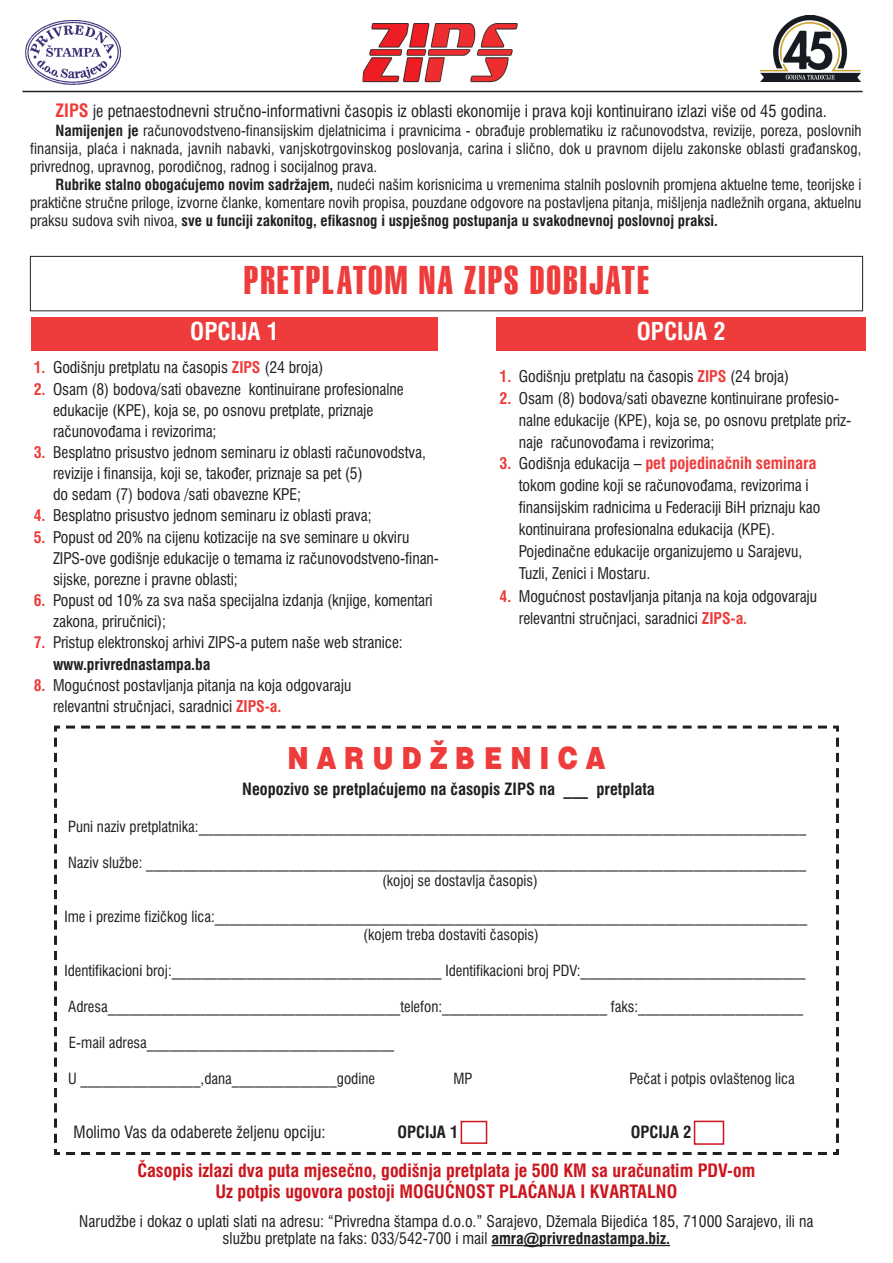
<style>
.page{position:relative;width:893px;height:1263px;background:#fff}
.page>*{position:absolute;margin:0;border:0;box-sizing:border-box;transform-origin:0 0}
.t1{font:39px "Swiss 911 BT Extra Compressed";letter-spacing:.05em;color:#ee3b3b}
.t2{font:30.6px "Switzerland Black BH";letter-spacing:.33em;color:#ee3b3b;scale:.83 1}
.t3{font:700 condensed 24px "Swiss 721 BT";color:#fff}
.t4{font:700 condensed 18px/21px "Swiss 721 BT";color:#cd151d;text-align:center}
.t5{font:condensed 16.5px "Swiss 721 BT";color:#231f20}
.t6{font:700 condensed 16.5px "Swiss 721 BT";color:#231f20}
.t7{font:700 condensed 16.5px "Swiss 721 BT";letter-spacing:-.005em;color:#ee3b3b}
.t8{font:condensed 15.75px/21.1px "Swiss 721 BT";letter-spacing:-.005em;color:#231f20}
.t9{font:condensed 15px/18px "Swiss 721 BT";color:#231f20;text-align:justify}
.s1{font-weight:700;font-size:18px;color:#ee3b3b}
.s2{font-weight:700}
.s3{font-weight:700;color:#ee3b3b}
.s4{font-size:15.75px}
.s5{font-weight:400;font-size:15.75px;color:#231f20}
.s6{font-family:"Arial";font-weight:700;font-stretch:normal}
</style>
<div class="page">
<div style="left:30px;top:256px;width:833px;height:55px;border:1px solid #231f20"></div>
<div style="left:32px;top:317px;width:406px;height:34px;background:#ee3b3b"></div>
<div style="left:496px;top:317px;width:370px;height:34px;background:#ee3b3b"></div>
<hr style="left:491px;top:1245px;width:33px;height:1px;background:#231f20">
<svg style="left:524px;top:1245px;width:15px;height:1px"></svg>
<hr style="left:539px;top:1245px;width:131px;height:1px;background:#231f20">
<svg style="left:54px;top:725px;width:785px;height:430px"></svg>
<img style="left:25px;top:21px;width:96px;height:63px">
<img style="left:362px;top:23px;width:156px;height:60px">
<div style="left:694px;top:1121px;width:30px;height:24px;border:2px solid #cd151d"></div>
<div style="left:461px;top:1121px;width:26px;height:23px;border:2px solid #cd151d"></div>
<img style="left:760px;top:15px;width:101px;height:66px">
<hr style="left:22px;top:91px;width:840px;height:1px;background:#231f20">
<p class="t5" style="left:56px;top:101px;width:773px"><span class="s1">ZIPS</span> je petnaestodnevni stručno-informativni časopis iz oblasti ekonomije i prava koji kontinuirano izlazi više od 45 godina.</p>
<p class="t9" style="left:30px;top:122px;width:833px;text-indent:26px"><span class="s2">Namijenjen je</span> računovodstveno-finansijskim djelatnicima i pravnicima - obrađuje problematiku iz računovodstva, revizije, poreza, poslovnih finansija, plaća i naknada, javnih nabavki, vanjskotrgovinskog poslovanja, carina i slično, dok u pravnom dijelu zakonske oblasti građanskog, privrednog, upravnog, porodičnog, radnog i socijalnog prava.</p>
<p class="t9" style="left:30px;top:176px;width:833px;text-indent:26px"><span class="s2">Rubrike stalno obogaćujemo novim sadržajem,</span> nudeći našim korisnicima u vremenima stalnih poslovnih promjena aktuelne teme, teorijske i praktične stručne priloge, izvorne članke, komentare novih propisa, pouzdane odgovore na postavljena pitanja, mišljenja nadležnih organa, aktuelnu praksu sudova svih nivoa, <span class="s2">sve u funciji zakonitog, efikasnog i uspješnog postupanja u svakodnevnoj poslovnoj praksi.</span></p>
<h1 class="t1" style="left:244px;top:257px;width:406px">PRETPLATOM NA ZIPS DOBIJATE</h1>
<h3 class="t3" style="left:190px;top:318px;width:90px">OPCIJA 1</h3>
<h3 class="t3" style="left:637px;top:318px;width:90px">OPCIJA 2</h3>
<p class="t8" style="left:34px;top:357px;width:291px"><span class="s3">1.</span> Godišnju pretplatu na časopis <span class="s3">ZIPS</span> (24 broja)</p>
<p class="t8" style="left:53px;top:378px;width:352px;text-indent:-19px"><span class="s3">2.</span> Osam (8) bodova/sati obavezne kontinuirane profesionalne edukacije (KPE), koja se, po osnovu pretplate, priznaje računovođama i revizorima;</p>
<p class="t8" style="left:53px;top:442px;width:374px;text-indent:-19px"><span class="s3">3.</span> Besplatno prisustvo jednom seminaru iz oblasti računovodstva, revizije i finansija, koji se, također, priznaje sa pet (5)<br>do sedam (7) bodova /sati obavezne KPE;</p>
<p class="t8" style="left:34px;top:505px;width:340px"><span class="s3">4.</span> Besplatno prisustvo jednom seminaru iz oblasti prava;</p>
<p class="t8" style="left:53px;top:527px;width:388px;text-indent:-19px"><span class="s3">5.</span> Popust od 20% na cijenu kotizacije na sve seminare u okviru<br>ZIPS-ove godišnje edukacije o temama iz računovodstveno-finan&shy;sijske, porezne i pravne oblasti;</p>
<p class="t8" style="left:53px;top:590px;width:381px;text-indent:-19px"><span class="s3">6.</span> Popust od 10% za sva naša specijalna izdanja (knjige, komentari zakona, priručnici);</p>
<p class="t8" style="left:53px;top:632px;width:351px;text-indent:-19px"><span class="s3">7.</span> Pristup elektronskoj arhivi ZIPS-a putem naše web stranice: <span class="s2">www.privrednastampa.ba</span></p>
<p class="t8" style="left:53px;top:675px;width:300px;text-indent:-19px"><span class="s3">8.</span> Mogućnost postavljanja pitanja na koja odgovaraju relevantni stručnjaci, saradnici <span class="s3">ZIPS-a.</span></p>
<p class="t8" style="left:500px;top:366px;width:291px"><span class="s3">1.</span> Godišnju pretplatu na časopis <span class="s3">ZIPS</span> (24 broja)</p>
<p class="t8" style="left:519px;top:387px;width:334px;line-height:21.9px;text-indent:-19px"><span class="s3">2.</span> Osam (8) bodova/sati obavezne kontinuirane profesio&shy;nalne edukacije (KPE), koja se, po osnovu pretplate priz&shy;naje računovođama i revizorima;</p>
<p class="t7" style="left:500px;top:454px;width:318px"><span class="s4">3.</span> <span class="s5">Godišnja edukacija –</span> pet pojedinačnih seminara</p>
<p class="t8" style="left:519px;top:475px;width:303px;line-height:21.9px">tokom godine koji se računovođama, revizorima i finansijskim radnicima u Federaciji BiH priznaju kao kontinuirana profesionalna edukacija (KPE).<br>Pojedinačne edukacije organizujemo u Sarajevu, Tuzli, Zenici i Mostaru.</p>
<p class="t8" style="left:519px;top:585px;width:300px;line-height:22.6px;text-indent:-19px"><span class="s3">4.</span> Mogućnost postavljanja pitanja na koja odgovaraju relevantni stručnjaci, saradnici <span class="s3">ZIPS-a.</span></p>
<h2 class="t2" style="left:287px;top:741px;width:385px">NARUD@BENICA</h2>
<p class="t6" style="left:242px;top:780px;width:414px">Neopozivo se pretplaćujemo na časopis ZIPS na ___ pretplata</p>
<p class="t9" style="left:68px;top:818px;width:740px">Puni naziv pretplatnika:_________________________________________________________________________________</p>
<p class="t9" style="left:382px;top:854px;width:426px;text-indent:-314px">Naziv službe: ________________________________________________________________________________________ (kojoj se dostavlja časopis)</p>
<p class="t9" style="left:363px;top:908px;width:445px;text-indent:-299px">Ime i prezime fizičkog lica:_______________________________________________________________________________ (kojem treba dostaviti časopis)</p>
<p class="t9" style="left:64px;top:962px;width:743px">Identifikacioni broj:____________________________________ Identifikacioni broj PDV:______________________________</p>
<p class="t9" style="left:68px;top:998px;width:737px">Adresa_______________________________________telefon:______________________ faks:______________________</p>
<p class="t9" style="left:69px;top:1034px;width:327px">E-mail adresa_________________________________</p>
<p class="t9" style="left:68px;top:1070px;width:308px">U ________________,dana______________godine</p>
<p class="t9" style="left:453px;top:1070px;width:21px">MP</p>
<p class="t9" style="left:629px;top:1070px;width:167px">Pečat i potpis ovlaštenog lica</p>
<p class="t5" style="left:74px;top:1123px;width:254px">Molimo Vas da odaberete željenu opciju:</p>
<p class="t6" style="left:397px;top:1123px;width:62px">OPCIJA 1</p>
<p class="t6" style="left:631px;top:1123px;width:62px">OPCIJA 2</p>
<p class="t4" style="left:137px;top:1160px;width:619px">Časopis izlazi dva puta mjesečno, godišnja pretplata je 500 KM sa uračunatim PDV-om<br>Uz potpis ugovora postoji MOGUĆNOST PLAĆANJA I KVARTALNO</p>
<p class="t8" style="left:79px;top:1213px;width:736px;line-height:17.1px;text-align:center">Narudžbe i dokaz o uplati slati na adresu: “Privredna štampa d.o.o.” Sarajevo, Džemala Bijedića 185, 71000 Sarajevo, ili na službu pretplate na faks: 033/542-700 i mail <span class="s2">amra</span><span class="s6">@</span><span class="s2">privrednastampa.biz.</span></p>
</div>
